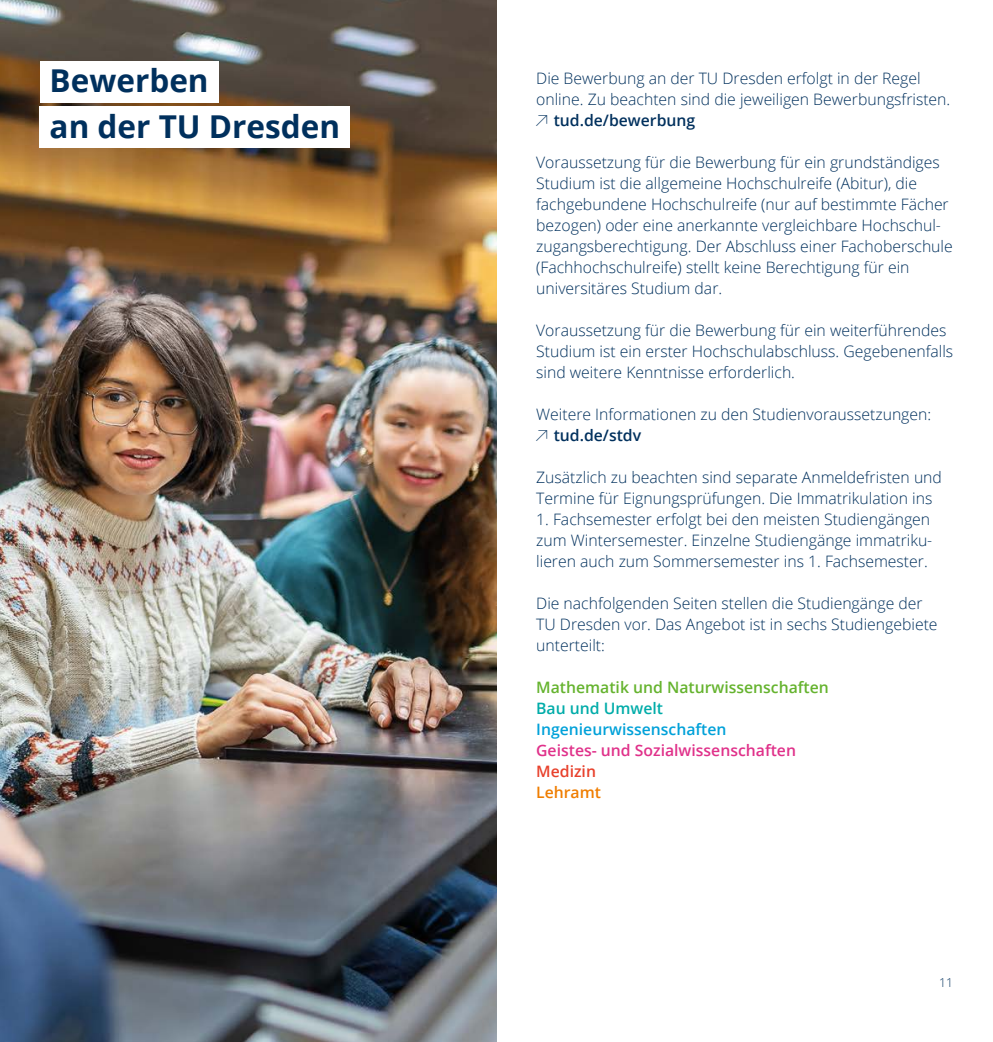
<style>
.page{position:relative;width:993px;height:1042px;background:#fff}
.page>*{position:absolute;margin:0;border:0;box-sizing:border-box;transform-origin:0 0}
.Text_auf_Bild_03-2023{font:700 31.5px/45.5px "Open Sans";color:#00305d}
.Fließtext{font:300 15.75px/21px "Open Sans";color:#00305d}
.Fließtext-2{font:600 15.75px/21px "Open Sans";color:#65b32e}
.Fließtext-3{font:600 15.75px "Open Sans";color:#00305d}
.t1{font:300 12.25px "Open Sans";color:#00305d}
.s1{font-weight:600}
.s2{color:#00aca9}
.s3{color:#00a1d9}
.s4{color:#e0318a}
.s5{color:#e8412c}
.s6{color:#ef7d00}
</style>
<div class="page">
<img style="left:0;top:0;width:496px;height:1042px">
<div style="left:40px;top:61px;width:178px;height:41px;background:#fff"></div>
<div style="left:40px;top:106px;width:310px;height:42px;background:#fff"></div>
<h1 class="Text_auf_Bild_03-2023" style="left:50px;top:57px;width:292px">Bewerben<br>an der TU Dresden</h1>
<p class="Fließtext" style="left:536px;top:67px;width:386px">Die Bewerbung an der TU Dresden erfolgt in der Regel</p>
<p class="Fließtext" style="left:536px;top:88px;width:415px">online. Zu beachten sind die jeweiligen Bewerbungsfristen.</p>
<p class="Fließtext-3" style="left:553px;top:109px;width:143px">tud.de/bewerbung</p>
<p class="Fließtext" style="left:536px;top:151px;width:418px">Voraussetzung für die Bewerbung für ein grundständiges Studium ist die allgemeine Hochschulreife (Abitur), die fachgebundene Hochschulreife (nur auf bestimmte Fächer bezogen) oder eine anerkannte vergleichbare Hochschul&shy;zugangsberechtigung. Der Abschluss einer Fachoberschule (Fachhochschulreife) stellt keine Berechtigung für ein universitäres Studium dar.</p>
<p class="Fließtext" style="left:536px;top:319px;width:418px">Voraussetzung für die Bewerbung für ein weiterführendes<br>Studium ist ein erster Hochschulabschluss. Gegebenenfalls sind weitere Kenntnisse erforderlich.</p>
<p class="Fließtext" style="left:553px;top:403px;width:379px;text-indent:-17px">Weitere Informationen zu den Studienvoraussetzungen: <span class="s1">tud.de/stdv</span></p>
<p class="Fließtext" style="left:536px;top:466px;width:407px">Zusätzlich zu beachten sind separate Anmeldefristen und<br>Termine für Eignungsprüfungen. Die Immatrikulation ins</p>
<p class="Fließtext" style="left:536px;top:508px;width:397px">1. Fachsemester erfolgt bei den meisten Studiengängen zum Wintersemester. Einzelne Studiengänge immatriku&shy;lieren auch zum Sommersemester ins 1. Fachsemester.</p>
<p class="Fließtext" style="left:536px;top:592px;width:403px">Die nachfolgenden Seiten stellen die Studiengänge der<br>TU Dresden vor. Das Angebot ist in sechs Studiengebiete unterteilt:</p>
<p class="Fließtext-2" style="left:536px;top:676px;width:294px">Mathematik und Naturwissenschaften<br><span class="s2">Bau und Umwelt<br></span><span class="s3">Ingenieurwissenschaften<br></span><span class="s4">Geistes- und Sozialwissenschaften<br></span><span class="s5">Medizin<br></span><span class="s6">Lehramt</span></p>
<p class="t1" style="left:938px;top:974px;width:15px">11</p>
</div>
